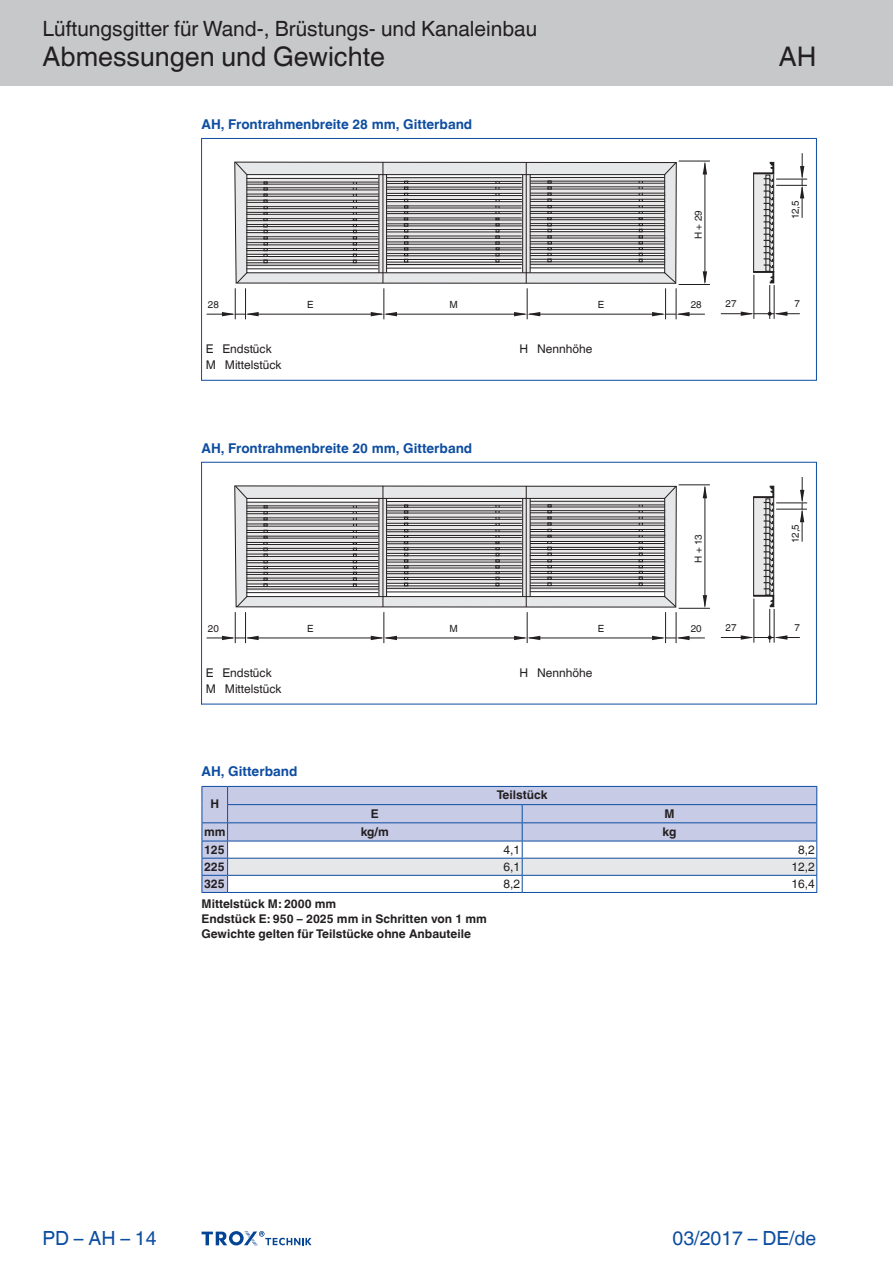
<style>
.page{position:relative;width:893px;height:1263px;background:#fff}
.page>*{position:absolute;margin:0;border:0;box-sizing:border-box;transform-origin:0 0}
.Navigation_2{font:27px "TROX Helvetica";color:#231f20}
.Navigation_3{font:27px "TROX Helvetica";color:#231f20}
.Navigation_1{font:21px "TROX Helvetica";color:#231f20}
.date{font:19.5px "TROX Helvetica";color:#0d4da1}
.pagina_li-re{font:19.5px "TROX Helvetica";color:#0d4da1}
.Standard_oben_links{font:700 13.5px "TROX Helvetica";color:#0d4da1}
.table_title{font:700 13.5px "TROX Helvetica";color:#0d4da1}
.tab_footer_8_regular{font:700 12px "TROX Helvetica";color:#231f20}
._30_graphic_index{font:12px "TROX Helvetica";color:#231f20}
.table_head_h-centr_v{font:700 12px "TROX Helvetica";color:#231f20}
.table_copy_right_v-c{font:12px "TROX Helvetica";color:#231f20}
.table_copy_h-cent_v{font:700 12px "TROX Helvetica";color:#231f20}
.Update_OIDs{font:9.9px "TROX Helvetica";color:#231f20}
.Update_OIDs-2{font:9.9px "TROX Helvetica";color:#1d1d1b}
</style>
<div class="page">
<div style="left:0;top:0;width:893px;height:85px;background:#c7c8ca"></div>
<svg style="left:202px;top:1231px;width:110px;height:15px"></svg>
<svg style="left:202px;top:786px;width:615px;height:107px"></svg>
<hr style="left:705px;top:163px;width:1px;height:120px;background:#231f20">
<svg style="left:703px;top:271px;width:4px;height:13px"></svg>
<svg style="left:703px;top:162px;width:4px;height:12px"></svg>
<hr style="left:679px;top:284px;width:31px;height:1px;background:#231f20">
<hr style="left:679px;top:161px;width:31px;height:1px;background:#231f20">
<svg style="left:753px;top:162px;width:21px;height:122px;background:#b7b6b6"></svg>
<svg style="left:234px;top:161px;width:443px;height:123px;background:#b2b1b2"></svg>
<hr style="left:235px;top:288px;width:1px;height:31px;background:#231f20">
<hr style="left:676px;top:288px;width:1px;height:31px;background:#231f20">
<hr style="left:384px;top:288px;width:1px;height:31px;background:#231f20">
<hr style="left:527px;top:288px;width:1px;height:31px;background:#231f20">
<hr style="left:665px;top:288px;width:1px;height:31px;background:#231f20">
<hr style="left:245px;top:288px;width:1px;height:31px;background:#231f20">
<hr style="left:247px;top:314px;width:135px;height:1px;background:#231f20">
<hr style="left:386px;top:314px;width:139px;height:1px;background:#231f20">
<svg style="left:371px;top:312px;width:26px;height:4px"></svg>
<hr style="left:529px;top:314px;width:134px;height:1px;background:#231f20">
<svg style="left:514px;top:312px;width:26px;height:4px"></svg>
<svg style="left:207px;top:312px;width:52px;height:4px"></svg>
<svg style="left:652px;top:312px;width:53px;height:4px"></svg>
<hr style="left:774px;top:285px;width:1px;height:34px;background:#231f20">
<hr style="left:769px;top:285px;width:1px;height:34px;background:#231f20">
<hr style="left:754px;top:275px;width:1px;height:44px;background:#231f20">
<hr style="left:721px;top:313px;width:31px;height:1px;background:#231f20">
<svg style="left:741px;top:311px;width:59px;height:5px"></svg>
<hr style="left:776px;top:179px;width:31px;height:1px;background:#231f20">
<hr style="left:776px;top:185px;width:31px;height:1px;background:#231f20">
<hr style="left:802px;top:187px;width:1px;height:31px;background:#231f20">
<svg style="left:800px;top:153px;width:4px;height:45px"></svg>
<hr style="left:201px;top:138px;width:1px;height:243px;background:#0d4da1">
<hr style="left:816px;top:138px;width:1px;height:243px;background:#0d4da1">
<hr style="left:201px;top:138px;width:615px;height:1px;background:#0d4da1">
<hr style="left:201px;top:380px;width:615px;height:1px;background:#0d4da1">
<hr style="left:705px;top:487px;width:1px;height:119px;background:#231f20">
<svg style="left:703px;top:595px;width:4px;height:13px"></svg>
<svg style="left:703px;top:486px;width:4px;height:12px"></svg>
<hr style="left:679px;top:608px;width:31px;height:1px;background:#231f20">
<hr style="left:679px;top:485px;width:31px;height:1px;background:#231f20">
<svg style="left:753px;top:485px;width:21px;height:122px;background:#b7b6b6"></svg>
<svg style="left:234px;top:485px;width:443px;height:123px;background:#b2b1b2"></svg>
<hr style="left:235px;top:612px;width:1px;height:31px;background:#231f20">
<hr style="left:676px;top:612px;width:1px;height:31px;background:#231f20">
<hr style="left:384px;top:612px;width:1px;height:31px;background:#231f20">
<hr style="left:527px;top:612px;width:1px;height:31px;background:#231f20">
<hr style="left:665px;top:612px;width:1px;height:31px;background:#231f20">
<hr style="left:245px;top:612px;width:1px;height:31px;background:#231f20">
<hr style="left:247px;top:638px;width:135px;height:1px;background:#231f20">
<hr style="left:386px;top:638px;width:139px;height:1px;background:#231f20">
<svg style="left:371px;top:636px;width:26px;height:4px"></svg>
<hr style="left:529px;top:638px;width:134px;height:1px;background:#231f20">
<svg style="left:514px;top:636px;width:26px;height:4px"></svg>
<svg style="left:207px;top:636px;width:52px;height:4px"></svg>
<svg style="left:652px;top:636px;width:53px;height:4px"></svg>
<hr style="left:774px;top:609px;width:1px;height:34px;background:#231f20">
<hr style="left:769px;top:609px;width:1px;height:34px;background:#231f20">
<hr style="left:754px;top:598px;width:1px;height:45px;background:#231f20">
<hr style="left:721px;top:637px;width:31px;height:1px;background:#231f20">
<svg style="left:741px;top:635px;width:59px;height:5px"></svg>
<hr style="left:776px;top:503px;width:31px;height:1px;background:#231f20">
<hr style="left:776px;top:509px;width:31px;height:1px;background:#231f20">
<hr style="left:802px;top:511px;width:1px;height:31px;background:#231f20">
<svg style="left:800px;top:477px;width:4px;height:45px"></svg>
<hr style="left:201px;top:462px;width:1px;height:242px;background:#0d4da1">
<hr style="left:816px;top:462px;width:1px;height:242px;background:#0d4da1">
<hr style="left:201px;top:462px;width:615px;height:1px;background:#0d4da1">
<hr style="left:201px;top:704px;width:615px;height:1px;background:#0d4da1">
<p class="Navigation_1" style="left:43px;top:17px;width:496px">Lüftungsgitter für Wand-, Brüstungs- und Kanaleinbau</p>
<p class="Navigation_2" style="left:43px;top:41px;width:344px">Abmessungen und Gewichte</p>
<p class="Standard_oben_links" style="left:202px;top:116px;width:272px">AH, Frontrahmenbreite 28 mm, Gitterband</p>
<p class="Update_OIDs" style="left:692px;top:239px;width:30px;rotate:-90deg">H + 29</p>
<p class="Navigation_3" style="left:779px;top:41px;width:39px">AH</p>
<p class="Update_OIDs" style="left:789px;top:219px;width:21px;rotate:-90deg">12,5</p>
<p class="Update_OIDs" style="left:208px;top:299px;width:12px">28</p>
<p class="Update_OIDs" style="left:307px;top:299px;width:8px">E</p>
<p class="Update_OIDs" style="left:449px;top:299px;width:10px">M</p>
<p class="Update_OIDs" style="left:598px;top:299px;width:8px">E</p>
<p class="Update_OIDs" style="left:691px;top:299px;width:12px">28</p>
<p class="Update_OIDs-2" style="left:725px;top:298px;width:12px">27</p>
<p class="Update_OIDs-2" style="left:794px;top:298px;width:7px">7</p>
<p class="_30_graphic_index" style="left:206px;top:342px;width:67px">E Endstück</p>
<p class="_30_graphic_index" style="left:206px;top:358px;width:77px">M Mittelstück</p>
<p class="Standard_oben_links" style="left:202px;top:440px;width:272px">AH, Frontrahmenbreite 20 mm, Gitterband</p>
<p class="_30_graphic_index" style="left:520px;top:342px;width:74px">H Nennhöhe</p>
<p class="Update_OIDs" style="left:692px;top:563px;width:30px;rotate:-90deg">H + 13</p>
<p class="Update_OIDs" style="left:789px;top:543px;width:21px;rotate:-90deg">12,5</p>
<p class="Update_OIDs" style="left:208px;top:623px;width:12px">20</p>
<p class="Update_OIDs" style="left:307px;top:623px;width:8px">E</p>
<p class="Update_OIDs" style="left:449px;top:623px;width:10px">M</p>
<p class="Update_OIDs" style="left:598px;top:623px;width:8px">E</p>
<p class="Update_OIDs" style="left:691px;top:623px;width:12px">20</p>
<p class="Update_OIDs-2" style="left:725px;top:622px;width:12px">27</p>
<p class="Update_OIDs-2" style="left:794px;top:622px;width:7px">7</p>
<p class="_30_graphic_index" style="left:206px;top:666px;width:67px">E Endstück</p>
<p class="_30_graphic_index" style="left:206px;top:681px;width:77px">M Mittelstück</p>
<p class="table_title" style="left:202px;top:764px;width:97px">AH, Gitterband</p>
<p class="table_head_h-centr_v" style="left:210px;top:797px;width:10px">H</p>
<p class="_30_graphic_index" style="left:520px;top:666px;width:74px">H Nennhöhe</p>
<p class="table_head_h-centr_v" style="left:497px;top:788px;width:52px">Teilstück</p>
<p class="table_head_h-centr_v" style="left:371px;top:806px;width:9px">E</p>
<p class="table_head_h-centr_v" style="left:664px;top:806px;width:12px">M</p>
<p class="table_head_h-centr_v" style="left:204px;top:824px;width:23px">mm</p>
<p class="table_head_h-centr_v" style="left:361px;top:824px;width:30px">kg/m</p>
<p class="table_head_h-centr_v" style="left:663px;top:824px;width:15px">kg</p>
<p class="table_copy_h-cent_v" style="left:204px;top:843px;width:22px">125</p>
<p class="table_copy_right_v-c" style="left:503px;top:843px;width:18px">4,1</p>
<p class="table_copy_right_v-c" style="left:798px;top:843px;width:18px">8,2</p>
<p class="table_copy_h-cent_v" style="left:204px;top:860px;width:22px">225</p>
<p class="table_copy_right_v-c" style="left:503px;top:860px;width:18px">6,1</p>
<p class="table_copy_right_v-c" style="left:791px;top:860px;width:25px">12,2</p>
<p class="table_copy_h-cent_v" style="left:204px;top:877px;width:22px">325</p>
<p class="table_copy_right_v-c" style="left:503px;top:877px;width:18px">8,2</p>
<p class="table_copy_right_v-c" style="left:791px;top:877px;width:25px">16,4</p>
<p class="tab_footer_8_regular" style="left:202px;top:897px;width:136px">Mittelstück M: 2000 mm</p>
<p class="tab_footer_8_regular" style="left:202px;top:912px;width:287px">Endstück E: 950 – 2025 mm in Schritten von 1 mm</p>
<p class="tab_footer_8_regular" style="left:202px;top:926px;width:271px">Gewichte gelten für Teilstücke ohne Anbauteile</p>
<p class="pagina_li-re" style="left:43px;top:1227px;width:116px">PD – AH – 14</p>
<p class="date" style="left:673px;top:1227px;width:145px">03/2017 – DE/de</p>
</div>
